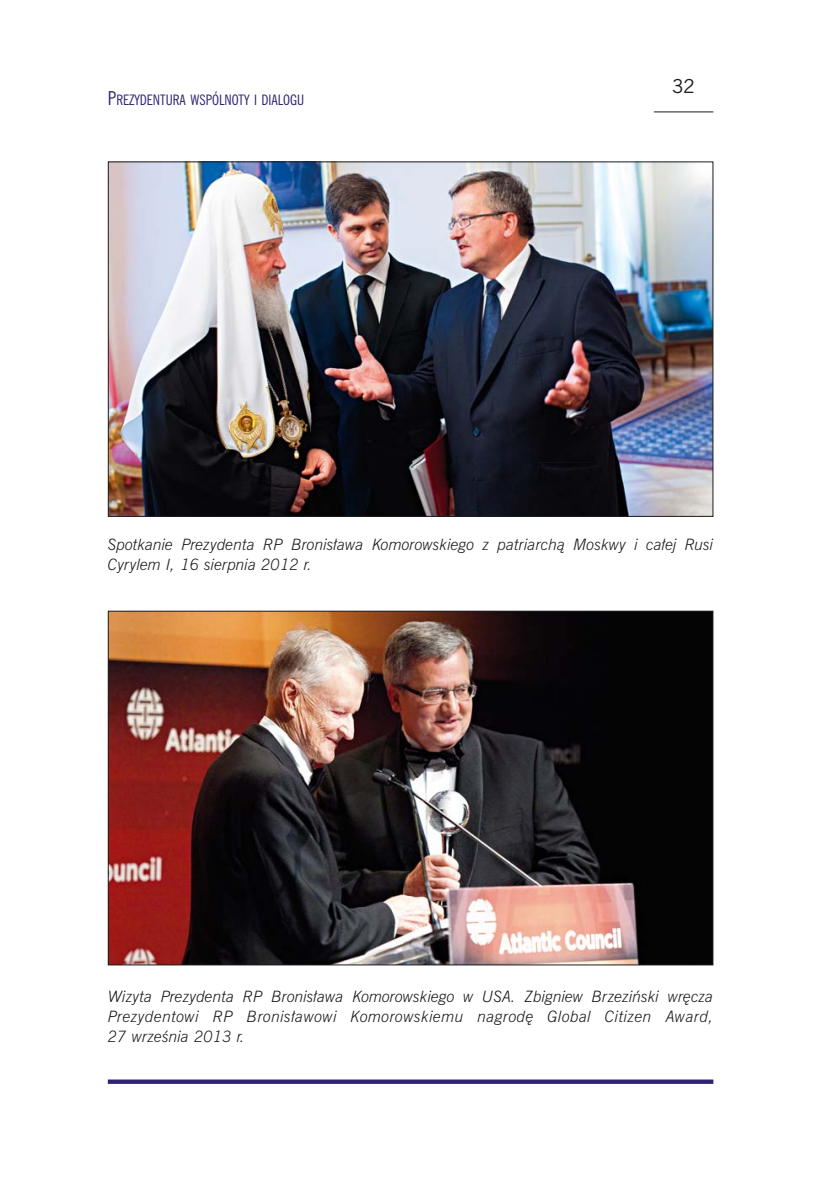
<style>
.page{position:relative;width:819px;height:1191px;background:#fff}
.page>*{position:absolute;margin:0;border:0;box-sizing:border-box;transform-origin:0 0}
.t1{font:19.25px "News Gothic PL";color:#1b1c20}
.t2{font:italic 300 15.75px/20.1px "News Gothic PL";color:#1b1c20}
.t3{font:condensed 14.35px "News Gothic PL";color:#2f2374}
.s1{font-size:19.25px}
</style>
<div class="page">
<img style="left:107px;top:111px;width:607px;height:973px">
<p class="t3" style="left:108px;top:95px;width:198px"><span class="s1">P</span>REZYDENTURA WSPÓLNOTY I DIALOGU</p>
<p class="t1" style="left:672px;top:80px;width:25px">32</p>
<p class="t2" style="left:108px;top:536px;width:607px">Spotkanie Prezydenta RP Bronis∏awa Komorowskiego z patriarchà Moskwy i ca∏ej Rusi<br>Cyrylem I, 16 sierpnia 2012 r.</p>
<p class="t2" style="left:108px;top:987px;width:607px;text-align:justify">Wizyta Prezydenta RP Bronis∏awa Komorowskiego w USA. Zbigniew Brzeziƒski wr´cza Prezydentowi RP Bronis∏awowi Komorowskiemu nagrod´ Global Citizen Award, 27 wrzeÊnia 2013 r.</p>
</div>
